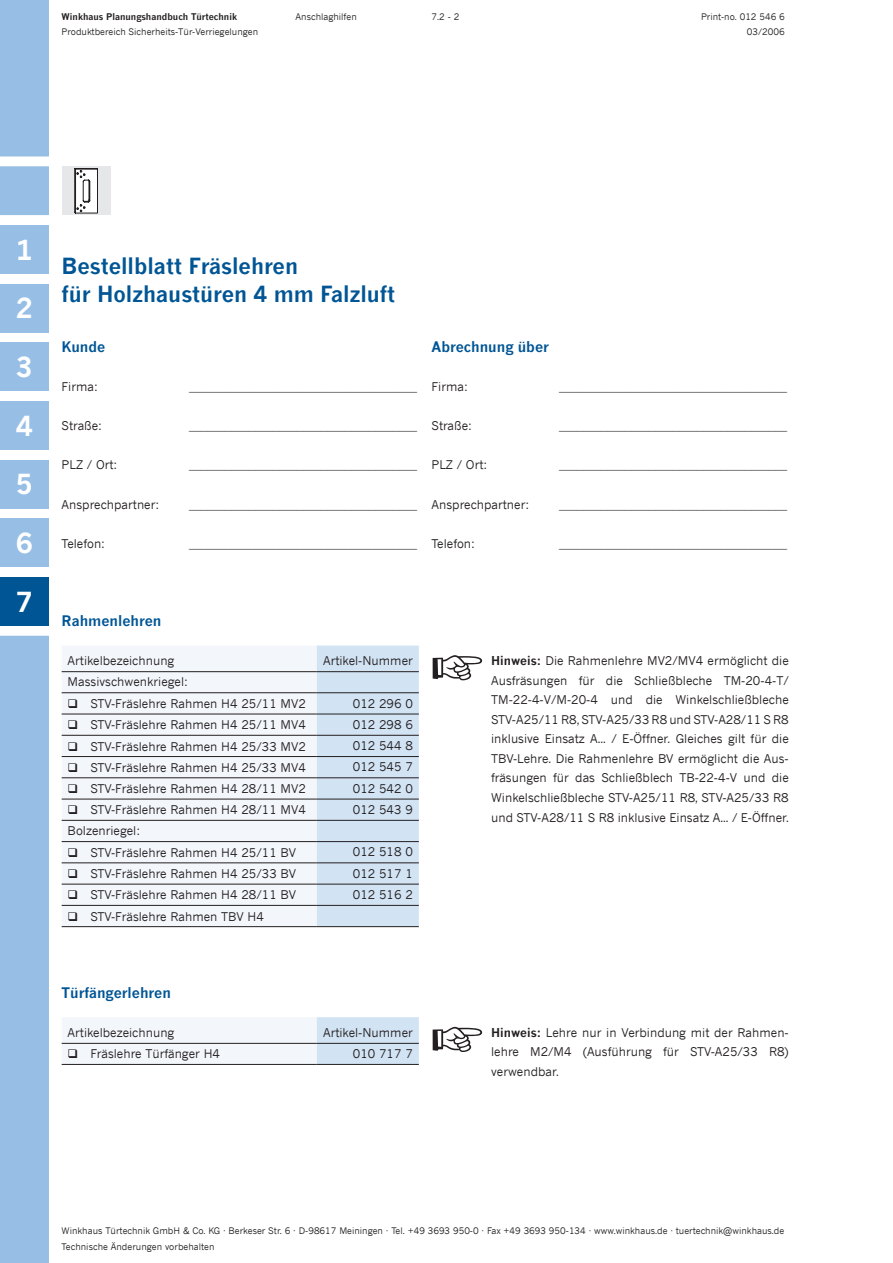
<style>
.page{position:relative;width:893px;height:1263px;background:#fff}
.page>*{position:absolute;margin:0;border:0;box-sizing:border-box;transform-origin:0 0}
.t1{font:700 27px/58.7px "News Gothic";color:#fff;text-align:justify}
.t2{font:700 21.75px/28.5px "News Gothic";color:#005595}
.t3{font:700 14.25px "News Gothic";color:#005595}
.t4{font:12px/19.5px "News Gothic";color:#231f20;text-align:justify}
.t5{font:9px/15.8px "News Gothic";color:#231f20}
.t6{font:700 9px "News Gothic";color:#231f20}
.s1{font-weight:700}
</style>
<div class="page">
<div style="left:0;top:0;width:49px;height:156px;background:#97bfe6"></div>
<div style="left:0;top:636px;width:49px;height:627px;background:#97bfe6"></div>
<div style="left:0;top:166px;width:49px;height:49px;background:#97bfe6"></div>
<div style="left:0;top:225px;width:49px;height:49px;background:#97bfe6"></div>
<div style="left:0;top:401px;width:49px;height:49px;background:#97bfe6"></div>
<div style="left:0;top:460px;width:49px;height:49px;background:#97bfe6"></div>
<div style="left:0;top:518px;width:49px;height:49px;background:#97bfe6"></div>
<div style="left:0;top:577px;width:49px;height:49px;background:#005595"></div>
<div style="left:0;top:342px;width:49px;height:49px;background:#97bfe6"></div>
<div style="left:0;top:284px;width:49px;height:49px;background:#97bfe6"></div>
<div style="left:62px;top:166px;width:49px;height:49px;background:#e6e7e9"></div>
<svg style="left:74px;top:168px;width:24px;height:45px"></svg>
<div style="left:62px;top:646px;width:255px;height:280px;background:#f3f7fb"></div>
<div style="left:317px;top:645px;width:102px;height:281px;background:#d2e3f4"></div>
<hr style="left:317px;top:671px;width:102px;height:1px;background:#231f20">
<hr style="left:317px;top:692px;width:102px;height:1px;background:#231f20">
<hr style="left:317px;top:714px;width:102px;height:1px;background:#231f20">
<hr style="left:317px;top:735px;width:102px;height:1px;background:#231f20">
<hr style="left:317px;top:756px;width:102px;height:1px;background:#231f20">
<hr style="left:317px;top:777px;width:102px;height:1px;background:#231f20">
<hr style="left:317px;top:799px;width:102px;height:1px;background:#231f20">
<hr style="left:317px;top:841px;width:102px;height:1px;background:#231f20">
<hr style="left:317px;top:862px;width:102px;height:1px;background:#231f20">
<hr style="left:317px;top:884px;width:102px;height:1px;background:#231f20">
<hr style="left:62px;top:671px;width:255px;height:1px;background:#231f20">
<hr style="left:62px;top:692px;width:255px;height:1px;background:#231f20">
<hr style="left:62px;top:714px;width:255px;height:1px;background:#231f20">
<hr style="left:62px;top:735px;width:255px;height:1px;background:#231f20">
<hr style="left:62px;top:756px;width:255px;height:1px;background:#231f20">
<hr style="left:62px;top:777px;width:255px;height:1px;background:#231f20">
<hr style="left:62px;top:799px;width:255px;height:1px;background:#231f20">
<hr style="left:62px;top:841px;width:255px;height:1px;background:#231f20">
<hr style="left:62px;top:862px;width:255px;height:1px;background:#231f20">
<hr style="left:62px;top:884px;width:255px;height:1px;background:#231f20">
<hr style="left:62px;top:820px;width:255px;height:1px;background:#231f20">
<hr style="left:317px;top:820px;width:102px;height:1px;background:#231f20">
<hr style="left:62px;top:905px;width:255px;height:1px;background:#231f20">
<hr style="left:317px;top:905px;width:102px;height:1px;background:#231f20">
<hr style="left:62px;top:926px;width:255px;height:1px;background:#231f20">
<hr style="left:317px;top:926px;width:102px;height:1px;background:#231f20">
<svg style="left:62px;top:1017px;width:357px;height:47px"></svg>
<hr style="left:317px;top:1043px;width:102px;height:1px;background:#231f20">
<hr style="left:317px;top:1064px;width:102px;height:1px;background:#231f20">
<hr style="left:62px;top:1043px;width:255px;height:1px;background:#231f20">
<hr style="left:62px;top:1064px;width:255px;height:1px;background:#231f20">
<p class="t6" style="left:62px;top:11px;width:177px">Winkhaus Planungshandbuch Türtechnik</p>
<p class="t5" style="left:296px;top:8px;width:63px">Anschlaghilfen</p>
<p class="t5" style="left:432px;top:8px;width:21px">7.2 -</p>
<p class="t5" style="left:701px;top:8px;width:85px">Print-no. 012 546 6</p>
<p class="t5" style="left:62px;top:24px;width:198px">Produktbereich Sicherheits-Tür-Verriegelungen</p>
<p class="t5" style="left:747px;top:24px;width:39px">03/2006</p>
<h1 class="t1" style="left:16px;top:220px;width:19px">1</h1>
<h1 class="t1" style="left:16px;top:278px;width:19px">2</h1>
<h1 class="t1" style="left:16px;top:337px;width:19px">3</h1>
<h1 class="t1" style="left:16px;top:396px;width:19px">4<br>5<br>6<br>7</h1>
<h2 class="t2" style="left:62px;top:251px;width:335px">Bestellblatt Fräslehren<br>für Holzhaustüren 4 mm Falzluft</h2>
<p class="t3" style="left:62px;top:338px;width:45px">Kunde</p>
<p class="t4" style="left:62px;top:377px;width:38px">Firma:</p>
<p class="t4" style="left:189px;top:377px;width:229px">______________________________________</p>
<p class="t3" style="left:432px;top:338px;width:119px">Abrechnung über</p>
<p class="t4" style="left:432px;top:377px;width:38px">Firma:</p>
<p class="t4" style="left:559px;top:377px;width:229px">______________________________________</p>
<p class="t4" style="left:62px;top:416px;width:42px">Straße:</p>
<p class="t4" style="left:189px;top:416px;width:229px">______________________________________</p>
<p class="t4" style="left:432px;top:416px;width:42px">Straße:</p>
<p class="t4" style="left:559px;top:416px;width:229px">______________________________________</p>
<p class="t4" style="left:62px;top:455px;width:57px">PLZ / Ort:</p>
<p class="t4" style="left:189px;top:455px;width:229px">______________________________________</p>
<p class="t4" style="left:432px;top:455px;width:57px">PLZ / Ort:</p>
<p class="t4" style="left:559px;top:455px;width:229px">______________________________________</p>
<p class="t4" style="left:62px;top:494px;width:99px">Ansprechpartner:</p>
<p class="t4" style="left:189px;top:494px;width:229px">______________________________________</p>
<p class="t4" style="left:62px;top:533px;width:45px">Telefon:</p>
<p class="t4" style="left:189px;top:533px;width:229px">______________________________________</p>
<p class="t4" style="left:432px;top:494px;width:99px">Ansprechpartner:</p>
<p class="t4" style="left:559px;top:494px;width:229px">______________________________________</p>
<p class="t4" style="left:432px;top:533px;width:45px">Telefon:</p>
<p class="t4" style="left:559px;top:533px;width:229px">______________________________________</p>
<p class="t3" style="left:62px;top:612px;width:101px">Rahmenlehren</p>
<p class="t4" style="left:68px;top:651px;width:108px">Artikelbezeichnung</p>
<p class="t4" style="left:323px;top:651px;width:91px">Artikel-Nummer</p>
<p class="t4" style="left:68px;top:672px;width:122px">Massivschwenkriegel:</p>
<p class="t4" style="left:68px;top:694px;width:240px">❑ STV-Fräslehre Rahmen H4 25/11 MV2</p>
<p class="t4" style="left:353px;top:693px;width:62px">012 296 0</p>
<p class="t4" style="left:68px;top:715px;width:240px">❑ STV-Fräslehre Rahmen H4 25/11 MV4</p>
<p class="t4" style="left:353px;top:715px;width:62px">012 298 6</p>
<p class="t4" style="left:68px;top:736px;width:240px">❑ STV-Fräslehre Rahmen H4 25/33 MV2</p>
<p class="t4" style="left:353px;top:736px;width:62px">012 544 8</p>
<p class="t4" style="left:68px;top:757px;width:240px">❑ STV-Fräslehre Rahmen H4 25/33 MV4</p>
<p class="t4" style="left:353px;top:757px;width:62px">012 545 7</p>
<p class="t4" style="left:68px;top:779px;width:240px">❑ STV-Fräslehre Rahmen H4 28/11 MV2</p>
<p class="t4" style="left:353px;top:778px;width:62px">012 542 0</p>
<p class="t4" style="left:68px;top:800px;width:240px">❑ STV-Fräslehre Rahmen H4 28/11 MV4</p>
<p class="t4" style="left:353px;top:800px;width:62px">012 543 9</p>
<p class="t4" style="left:68px;top:821px;width:74px">Bolzenriegel:</p>
<p class="t4" style="left:68px;top:842px;width:230px">❑ STV-Fräslehre Rahmen H4 25/11 BV</p>
<p class="t4" style="left:353px;top:842px;width:62px">012 518 0</p>
<p class="t4" style="left:68px;top:864px;width:230px">❑ STV-Fräslehre Rahmen H4 25/33 BV</p>
<p class="t4" style="left:353px;top:863px;width:62px">012 517 1</p>
<p class="t4" style="left:68px;top:885px;width:230px">❑ STV-Fräslehre Rahmen H4 28/11 BV</p>
<p class="t4" style="left:353px;top:885px;width:62px">012 516 2</p>
<p class="t4" style="left:68px;top:906px;width:198px">❑ STV-Fräslehre Rahmen TBV H4</p>
<p class="t4" style="left:491px;top:651px;width:299px"><span class="s1">Hinweis:</span> Die Rahmenlehre MV2/MV4 ermöglicht die Ausfräsungen für die Schließbleche TM‑20‑4‑T/ TM‑22‑4‑V/M‑20‑4 und die Winkelschließbleche STV‑A25/11 R8, STV-A25/33 R8 und STV-A28/11 S R8 inklusive Einsatz A... / E‑Öffner. Gleiches gilt für die TBV-Lehre. Die Rahmenlehre BV ermöglicht die Aus&shy;fräsungen für das Schließblech TB-22-4-V und die Winkelschließbleche STV-A25/11 R8, STV-A25/33 R8 und STV-A28/11 S R8 inklusive Einsatz A... / E-Öffner.</p>
<p class="t3" style="left:62px;top:983px;width:111px">Türfängerlehren</p>
<p class="t4" style="left:68px;top:1022px;width:108px">Artikelbezeichnung</p>
<p class="t4" style="left:323px;top:1022px;width:91px">Artikel-Nummer</p>
<p class="t4" style="left:68px;top:1044px;width:154px">❑ Fräslehre Türfänger H4</p>
<p class="t4" style="left:353px;top:1044px;width:62px">010 717 7</p>
<p class="t4" style="left:491px;top:1022px;width:299px"><span class="s1">Hinweis:</span> Lehre nur in Verbindung mit der Rahmen&shy;lehre M2/M4 (Ausführung für STV‑A25/33 R8) verwendbar.</p>
<p class="t5" style="left:62px;top:1223px;width:724px">Winkhaus Türtechnik GmbH &amp; Co. KG · Berkeser Str. 6 · D-98617 Meiningen · Tel. +49 3693 950-0 · Fax +49 3693 950-134 · www.winkhaus.de · tuertechnik@winkhaus.de<br>Technische Änderungen vorbehalten</p>
</div>
